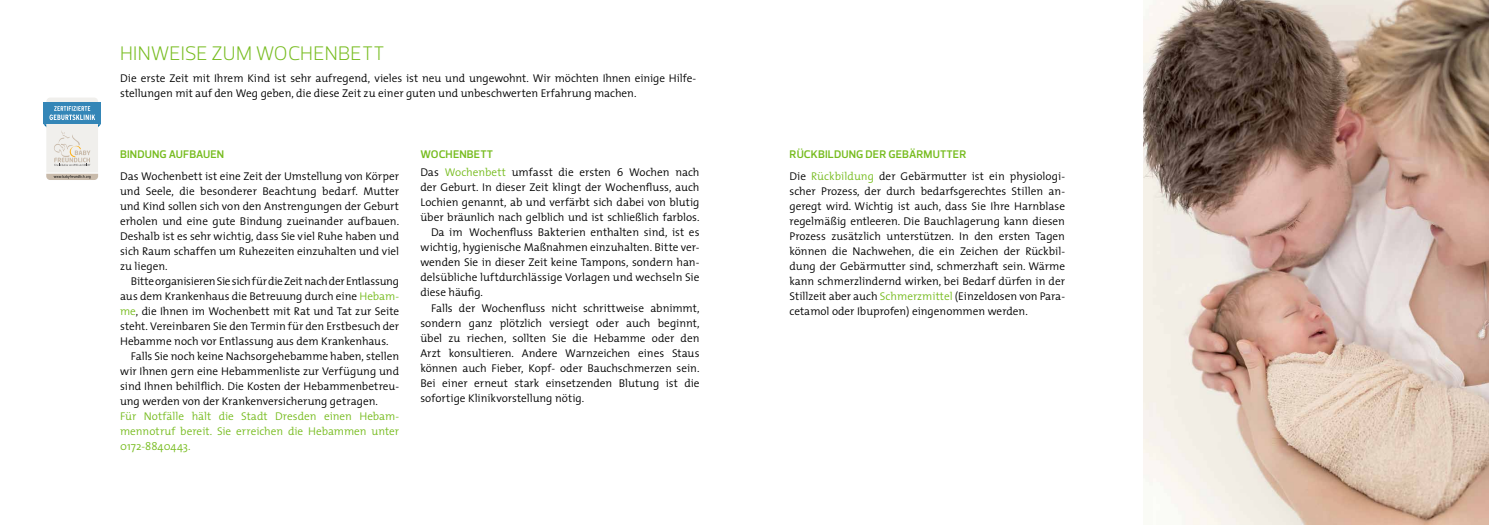
<style>
.page{position:relative;width:1489px;height:525px;background:#fff}
.page>*{position:absolute;margin:0;border:0;box-sizing:border-box;transform-origin:0 0}
.t1{font:300 20px "Prelo";letter-spacing:.015em;color:#77bc1f}
.t2{font:300 11.25px/15px "The Mix";color:#000;text-align:justify}
.t3{font:300 11.25px/15px "The Mix";color:#77bc1f;text-align:justify}
.t4{font:300 11.25px "The Mix";letter-spacing:-.02em;color:#000}
.t5{font:600 11.25px "Prelo";letter-spacing:.015em;color:#77bc1f}
.s1{color:#77bc1f}
</style>
<div class="page">
<svg style="left:43px;top:98px;width:58px;height:82px;background:#c0d1d8"></svg>
<img style="left:1143px;top:0;width:345px;height:524px">
<h1 class="t1" style="left:120px;top:41px;width:266px">HINWEISE ZUM WOCHENBETT</h1>
<p class="t2" style="left:120px;top:71px;width:577px">Die erste Zeit mit Ihrem Kind ist sehr aufregend, vieles ist neu und ungewohnt. Wir möchten Ihnen einige Hilfe&shy;stellungen mit auf den Weg geben, die diese Zeit zu einer guten und unbeschwerten Erfahrung machen.</p>
<p class="t5" style="left:120px;top:147px;width:105px">BINDUNG AUFBAUEN</p>
<p class="t2" style="left:120px;top:168px;width:280px">Das Wochenbett ist eine Zeit der Umstellung von Körper und Seele, die besonderer Beachtung bedarf. Mutter und Kind sollen sich von den Anstrengungen der Geburt erholen und eine gute Bindung zueinander aufbauen.<br>Deshalb ist es sehr wichtig, dass Sie viel Ruhe haben und sich Raum schaffen um Ruhezeiten einzuhalten und viel zu liegen.</p>
<p class="t4" style="left:131px;top:272px;width:270px">Bitte organisieren Sie sich für die Zeit nach der Entlassung</p>
<p class="t2" style="left:120px;top:288px;width:280px">aus dem Krankenhaus die Betreuung durch eine <span class="s1">Hebam-</span></p>
<p class="t2" style="left:120px;top:303px;width:280px"><span class="s1">me</span>, die Ihnen im Wochenbett mit Rat und Tat zur Seite</p>
<p class="t2" style="left:120px;top:318px;width:280px">steht. Vereinbaren Sie den Termin für den Erstbesuch der</p>
<p class="t2" style="left:120px;top:333px;width:270px">Hebamme noch vor Entlassung aus dem Krankenhaus.</p>
<p class="t2" style="left:131px;top:348px;width:270px">Falls Sie noch keine Nachsorgehebamme haben, stellen</p>
<p class="t2" style="left:120px;top:363px;width:280px">wir Ihnen gern eine Hebammenliste zur Verfügung und</p>
<p class="t2" style="left:120px;top:378px;width:280px">sind Ihnen behilflich. Die Kosten der Hebammenbetreu-</p>
<p class="t2" style="left:120px;top:393px;width:259px">ung werden von der Krankenversicherung getragen.</p>
<p class="t3" style="left:120px;top:408px;width:280px">Für Notfälle hält die Stadt Dresden einen Hebam&shy;mennotruf bereit. Sie erreichen die Hebammen unter 0172-8840443.</p>
<p class="t5" style="left:420px;top:147px;width:74px">WOCHENBETT</p>
<p class="t2" style="left:420px;top:165px;width:280px">Das <span class="s1">Wochenbett</span> umfasst die ersten 6 Wochen nach</p>
<p class="t2" style="left:420px;top:180px;width:280px">der Geburt. In dieser Zeit klingt der Wochenfluss, auch</p>
<p class="t2" style="left:420px;top:195px;width:280px">Lochien genannt, ab und verfärbt sich dabei von blutig</p>
<p class="t2" style="left:420px;top:210px;width:280px">über bräunlich nach gelblich und ist schließlich farblos.</p>
<p class="t2" style="left:431px;top:225px;width:270px">Da im Wochenfluss Bakterien enthalten sind, ist es</p>
<p class="t2" style="left:420px;top:240px;width:280px">wichtig, hygienische Maßnahmen einzuhalten. Bitte ver-</p>
<p class="t2" style="left:420px;top:255px;width:280px">wenden Sie in dieser Zeit keine Tampons, sondern han-</p>
<p class="t2" style="left:420px;top:270px;width:280px">delsübliche luftdurchlässige Vorlagen und wechseln Sie</p>
<p class="t2" style="left:420px;top:285px;width:64px">diese häufig.</p>
<p class="t2" style="left:431px;top:300px;width:270px">Falls der Wochenfluss nicht schrittweise abnimmt,</p>
<p class="t2" style="left:420px;top:314px;width:280px">sondern ganz plötzlich versiegt oder auch beginnt,</p>
<p class="t2" style="left:420px;top:329px;width:280px">übel zu riechen, sollten Sie die Hebamme oder den</p>
<p class="t2" style="left:420px;top:344px;width:280px">Arzt konsultieren. Andere Warnzeichen eines Staus</p>
<p class="t2" style="left:420px;top:359px;width:280px">können auch Fieber, Kopf- oder Bauchschmerzen sein.</p>
<p class="t2" style="left:420px;top:374px;width:280px">Bei einer erneut stark einsetzenden Blutung ist die</p>
<p class="t2" style="left:420px;top:389px;width:165px">sofortige Klinikvorstellung nötig.</p>
<p class="t5" style="left:789px;top:147px;width:178px">RÜCKBILDUNG DER GEBÄRMUTTER</p>
<p class="t2" style="left:789px;top:168px;width:277px">Die <span class="s1">Rückbildung</span> der Gebärmutter ist ein physiologi&shy;scher Prozess, der durch bedarfsgerechtes Stillen an&shy;geregt wird. Wichtig ist auch, dass Sie Ihre Harnblase regelmäßig entleeren. Die Bauchlagerung kann diesen Prozess zusätzlich unterstützen. In den ersten Tagen können die Nachwehen, die ein Zeichen der Rückbil&shy;dung der Gebärmutter sind, schmerzhaft sein. Wärme kann schmerzlindernd wirken, bei Bedarf dürfen in der Stillzeit aber auch <span class="s1">Schmerzmittel</span> (Einzeldosen von Para&shy;cetamol oder Ibuprofen) eingenommen werden.</p>
</div>
